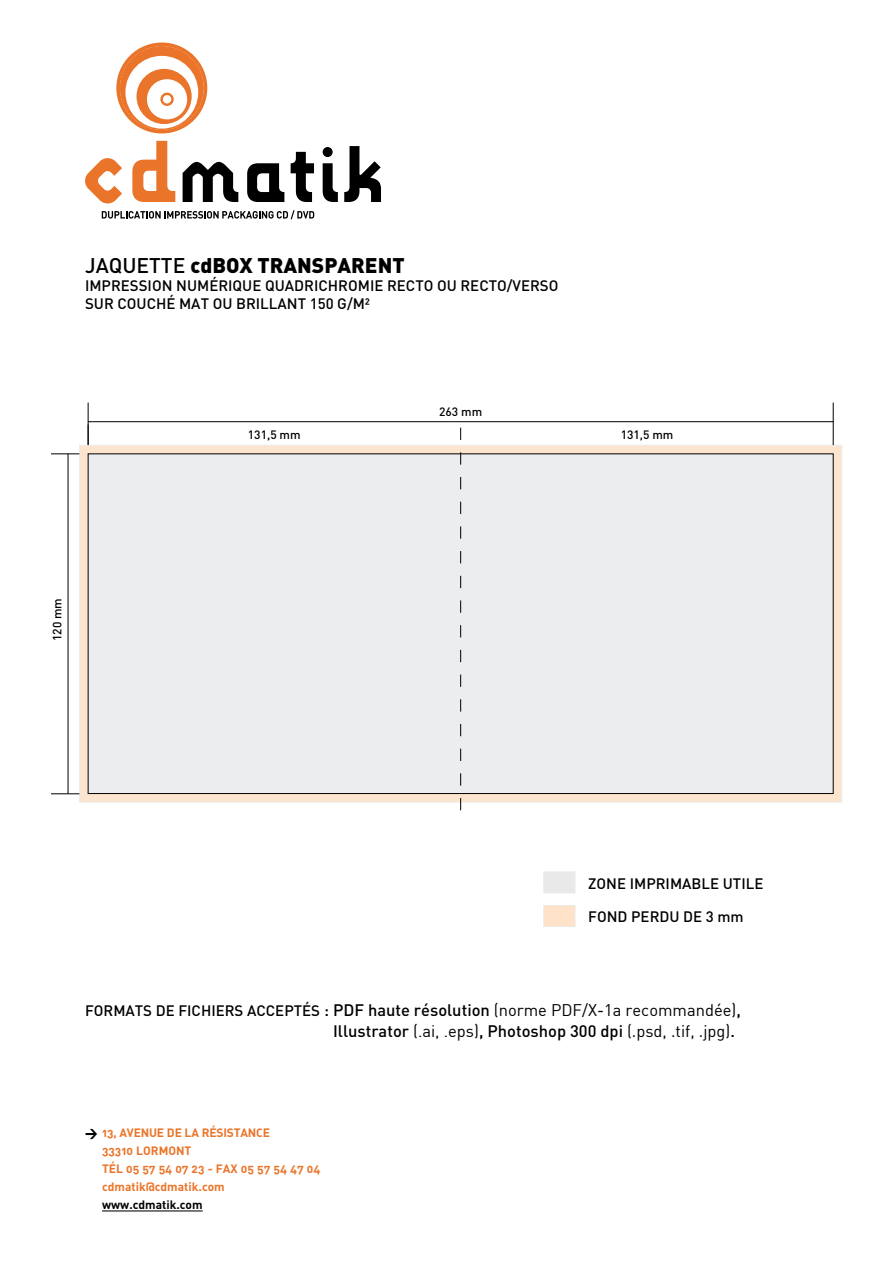
<style>
.page{position:relative;width:893px;height:1263px;background:#fff}
.page>*{position:absolute;margin:0;border:0;box-sizing:border-box;transform-origin:0 0}
.t1{font:900 21px "DIN";color:#000}
.t2{font:500 21px "DIN";color:#000}
.t3{font:500 16.5px/21px "DIN";color:#000}
.t4{font:500 15px "DIN";color:#000}
.t5{font:900 13.5px "DIN";color:#000;scale:.91 1}
.t6{font:12px "DIN Bold Alternate";color:#ea752a}
.t7{font:500 12px "DIN";color:#000}
.t8{font:700 12px "DIN";color:#000}
.s1{font-size:15px}
.s2{font-weight:400}
.s3{font-family:"DIN Regular Alternate";font-weight:400}
</style>
<div class="page">
<hr style="left:102px;top:1210px;width:101px;height:1px;background:#000">
<div style="left:544px;top:872px;width:31px;height:21px;background:#e9e9e9"></div>
<div style="left:544px;top:905px;width:31px;height:22px;background:#ffe2c7;border:1px solid #e9e9e9"></div>
<svg style="left:102px;top:210px;width:212px;height:9px"></svg>
<div style="left:120px;top:46px;width:84px;height:84px;background:#ea752a;border-radius:50%"></div>
<div style="left:116px;top:43px;width:91px;height:90px;border:4px solid #ea752a;border-radius:50%"></div>
<div style="left:125px;top:56px;width:73px;height:73px;background:#fff;border-radius:50%"></div>
<div style="left:137px;top:69px;width:55px;height:55px;background:#ea752a;border-radius:50%"></div>
<div style="left:147px;top:79px;width:40px;height:40px;background:#fff;border-radius:50%"></div>
<div style="left:160px;top:93px;width:14px;height:13px;border:2px solid #ea752a;border-radius:50%"></div>
<svg style="left:85px;top:141px;width:90px;height:62px"></svg>
<svg style="left:183px;top:161px;width:55px;height:41px"></svg>
<svg style="left:247px;top:163px;width:37px;height:39px"></svg>
<svg style="left:291px;top:152px;width:23px;height:50px"></svg>
<svg style="left:323px;top:147px;width:15px;height:55px"></svg>
<svg style="left:344px;top:146px;width:37px;height:56px"></svg>
<svg style="left:79px;top:445px;width:763px;height:357px;background:#e7d4c0"></svg>
<div style="left:88px;top:454px;width:745px;height:339px;background:#ebedee"></div>
<hr style="left:88px;top:421px;width:745px;height:1px;background:#000">
<hr style="left:88px;top:403px;width:1px;height:42px;background:#000">
<hr style="left:833px;top:403px;width:1px;height:42px;background:#000">
<svg style="left:51px;top:454px;width:28px;height:1px"></svg>
<hr style="left:68px;top:454px;width:1px;height:340px;background:#000">
<svg style="left:51px;top:793px;width:28px;height:1px"></svg>
<svg style="left:460px;top:428px;width:1px;height:382px"></svg>
<p class="t2" style="left:85px;top:252px;width:64px">JAQUETTE</p>
<p class="t1" style="left:190px;top:251px;width:216px">cdBOX TRANSPARENT</p>
<p class="t4" style="left:85px;top:276px;width:10px">IMPRESSIO</p>
<p class="t4" style="left:162px;top:276px;width:45px">N NUMÉRI</p>
<p class="t4" style="left:233px;top:276px;width:63px">QUE QUADRICHROMIE</p>
<p class="t4" style="left:387px;top:276px;width:10px">RECTO</p>
<p class="t4" style="left:437px;top:276px;width:34px">OU RECTO</p>
<p class="t4" style="left:507px;top:276px;width:24px">/VERSO</p>
<p class="t4" style="left:85px;top:294px;width:72px">SUR COUCHÉ</p>
<p class="t4" style="left:179px;top:294px;width:11px">MAT</p>
<p class="t4" style="left:213px;top:294px;width:159px">OU BRI LLANT 150 G/M²</p>
<p class="t7" style="left:439px;top:404px;width:45px">263 mm</p>
<p class="t7" style="left:248px;top:427px;width:54px">131,5 mm</p>
<p class="t7" style="left:621px;top:427px;width:54px">131,5 mm</p>
<p class="t7" style="left:50px;top:641px;width:45px;rotate:-90deg">120 mm</p>
<p class="t4" style="left:588px;top:873px;width:52px">ZONE IMPRIMA</p>
<p class="t4" style="left:692px;top:873px;width:71px">BLE UTI LE</p>
<p class="t4" style="left:588px;top:907px;width:53px">FOND PERD</p>
<p class="t4" style="left:669px;top:907px;width:76px">U DE 3 mm</p>
<p class="t3" style="left:333px;top:999px;width:409px;text-indent:-248px"><span class="s1">Formats de fichiers acceptés</span> : PDF haute résolution <span class="s2">(norme PDF/X-1a recommandée)</span>,<br>I llustrator <span class="s2">(.ai, .eps)</span>, Photoshop 300 dpi <span class="s3">(.psd, .tif, .jpg)</span>.</p>
<p class="t6" style="left:102px;top:1125px;width:169px">13, AVENUE DE LA RÉSISTANCE</p>
<p class="t6" style="left:102px;top:1143px;width:91px">33310 LORMONT</p>
<p class="t6" style="left:102px;top:1161px;width:220px">TÉL 05 57 54 07 23 - FAX 05 57 54 47 04</p>
<p class="t6" style="left:102px;top:1179px;width:124px">cdmatik@cdmatik.com</p>
<p class="t8" style="left:102px;top:1197px;width:102px">www.cdmatik.com</p>
<p class="t5" style="left:85px;top:1124px;width:15px">&gt;</p>
</div>
